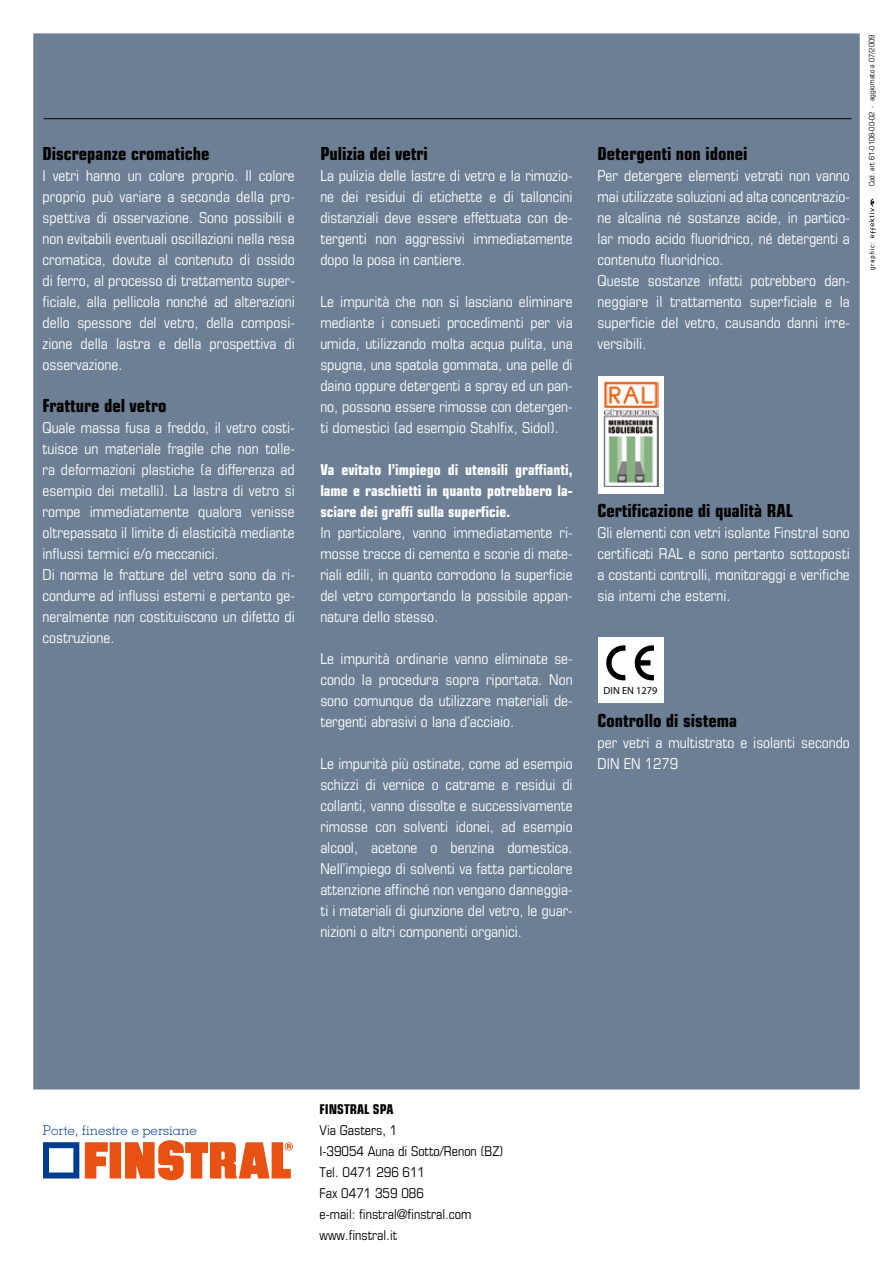
<style>
.page{position:relative;width:893px;height:1263px;background:#fff}
.page>*{position:absolute;margin:0;border:0;box-sizing:border-box;transform-origin:0 0}
.t1{font:700 condensed 18px "Eurostile";color:#000}
.t2{font:condensed 15px/21px "Eurostile";color:#fff;text-align:justify}
.t3{font:700 condensed 15px/21px "Eurostile";color:#fff;text-align:justify}
.t4{font:condensed 13.5px/21px "Eurostile";color:#000}
.t5{font:300 13.5px "Memphis";color:#003d8f}
.t6{font:700 condensed 13.5px "Eurostile";color:#000}
.t7{font:10.35px "Myriad";color:#000}
.t8{font:condensed 7.5px "Eurostile";color:#000}
</style>
<div class="page">
<svg style="left:869px;top:198px;width:7px;height:72px"></svg>
<div style="left:33px;top:33px;width:827px;height:1056px;background:#6d7f94;border:2px solid #6d7f94"></div>
<svg style="left:85px;top:1142px;width:23px;height:36px"></svg>
<div style="left:110px;top:1142px;width:11px;height:36px;background:#e75113"></div>
<svg style="left:125px;top:1140px;width:168px;height:41px"></svg>
<svg style="left:43px;top:1142px;width:36px;height:36px"></svg>
<hr style="left:44px;top:118px;width:808px;height:1px;background:#000">
<div style="left:598px;top:376px;width:65px;height:117px;background:#fff"></div>
<img style="left:604px;top:381px;width:54px;height:105px">
<div style="left:598px;top:637px;width:65px;height:65px;background:#fff"></div>
<svg style="left:606px;top:645px;width:19px;height:36px"></svg>
<svg style="left:635px;top:645px;width:19px;height:36px"></svg>
<p class="t1" style="left:43px;top:142px;width:169px">Discrepanze cromatiche</p>
<p class="t2" style="left:43px;top:165px;width:254px">I vetri hanno un colore proprio. Il colore proprio può variare a seconda della pro&shy;spettiva di osservazione. Sono possibili e non evitabili eventuali oscillazioni nella resa cromatica, dovute al contenuto di ossido di ferro, al processo di trattamento super&shy;ficiale, alla pellicola nonché ad alterazioni dello spessore del vetro, della composi&shy;zione della lastra e della prospettiva di osservazione.</p>
<p class="t1" style="left:43px;top:394px;width:125px">Fratture del vetro</p>
<p class="t2" style="left:43px;top:417px;width:254px;text-align:left">Quale massa fusa a freddo, il vetro costi&shy;tuisce un materiale fragile che non tolle&shy;ra deformazioni plastiche (a differenza ad esempio dei metalli). La lastra di vetro si rompe immediatamente qualora venisse oltrepassato il limite di elasticità mediante influssi termici e/o meccanici.<br>Di norma le fratture del vetro sono da ri&shy;condurre ad influssi esterni e pertanto ge&shy;neralmente non costituiscono un difetto di costruzione.</p>
<p class="t1" style="left:320px;top:142px;width:109px">Pulizia dei vetri</p>
<p class="t2" style="left:320px;top:165px;width:254px">La pulizia delle lastre di vetro e la rimozio&shy;ne dei residui di etichette e di talloncini distanziali deve essere effettuata con de&shy;tergenti non aggressivi immediatamente dopo la posa in cantiere.</p>
<p class="t2" style="left:320px;top:291px;width:254px">Le impurità che non si lasciano eliminare mediante i consueti procedimenti per via umida, utilizzando molta acqua pulita, una spugna, una spatola gommata, una pelle di daino oppure detergenti a spray ed un pan&shy;no, possono essere rimosse con detergen&shy;ti domestici (ad esempio Stahlfix, Sidol).</p>
<p class="t3" style="left:320px;top:459px;width:254px">Va evitato l’impiego di utensili graffianti, lame e raschietti in quanto potrebbero la&shy;sciare dei graffi sulla superficie.</p>
<p class="t2" style="left:320px;top:522px;width:254px">In particolare, vanno immediatamente ri&shy;mosse tracce di cemento e scorie di mate&shy;riali edili, in quanto corrodono la superficie del vetro comportando la possibile appan&shy;natura dello stesso.</p>
<p class="t2" style="left:320px;top:648px;width:254px">Le impurità ordinarie vanno eliminate se&shy;condo la procedura sopra riportata. Non sono comunque da utilizzare materiali de&shy;tergenti abrasivi o lana d’acciaio.</p>
<p class="t2" style="left:320px;top:753px;width:254px">Le impurità più ostinate, come ad esempio schizzi di vernice o catrame e residui di collanti, vanno dissolte e successivamente rimosse con solventi idonei, ad esempio alcool, acetone o benzina domestica.<br>Nell’impiego di solventi va fatta particolare attenzione affinché non vengano danneggia&shy;ti i materiali di giunzione del vetro, le guar&shy;nizioni o altri componenti organici.</p>
<p class="t1" style="left:598px;top:142px;width:151px">Detergenti non idonei</p>
<p class="t2" style="left:598px;top:165px;width:254px;text-align:left">Per detergere elementi vetrati non vanno mai utilizzate soluzioni ad alta concentrazio&shy;ne alcalina né sostanze acide, in partico&shy;lar modo acido fluoridrico, né detergenti a contenuto fluoridrico.<br>Queste sostanze infatti potrebbero dan&shy;neggiare il trattamento superficiale e la superficie del vetro, causando danni irre&shy;versibili.</p>
<p class="t8" style="left:867px;top:186px;width:153px;rotate:-90deg">Cod. art 61-0108-00-02 - aggiornato a 07/2009</p>
<p class="t1" style="left:598px;top:499px;width:197px">Certificazione di qualità RAL</p>
<p class="t2" style="left:598px;top:522px;width:254px">Gli elementi con vetri isolante Finstral sono certificati RAL e sono pertanto sottoposti a costanti controlli, monitoraggi e verifiche sia interni che esterni.</p>
<p class="t7" style="left:604px;top:685px;width:55px">DIN EN 1279</p>
<p class="t1" style="left:598px;top:709px;width:141px">Controllo di sistema</p>
<p class="t2" style="left:598px;top:732px;width:254px">per vetri a multistrato e isolanti secondo<br>DIN EN 1279</p>
<p class="t5" style="left:43px;top:1122px;width:156px">Porte, finestre e persiane</p>
<p class="t6" style="left:320px;top:1101px;width:12px">Finstral</p>
<p class="t6" style="left:373px;top:1101px;width:15px">Spa</p>
<p class="t4" style="left:320px;top:1120px;width:185px">Via Gasters, 1<br>I-39054 Auna di Sotto/Renon (BZ)<br>Tel. 0471 296 611<br>Fax 0471 359 086<br>e-mail: finstral@finstral.com www.finstral.it</p>
</div>
